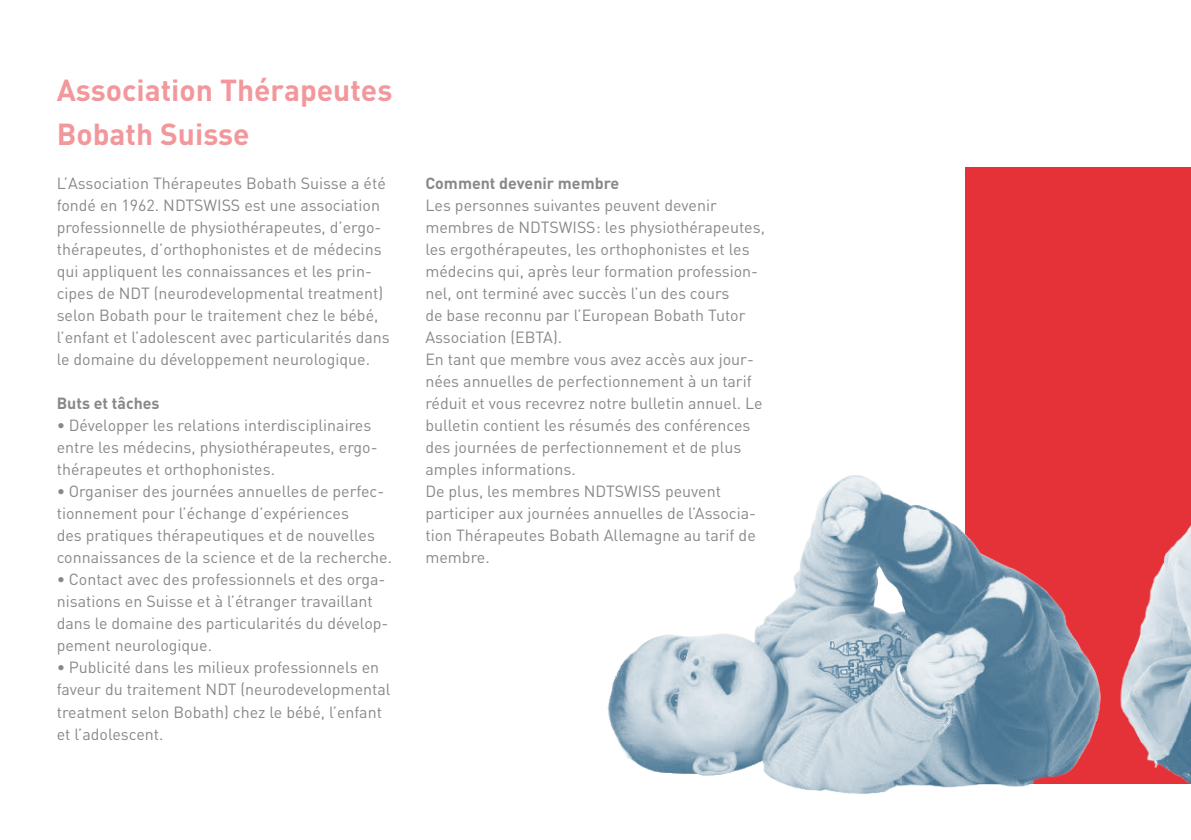
<style>
.page{position:relative;width:1191px;height:840px;background:#fff}
.page>*{position:absolute;margin:0;border:0;box-sizing:border-box;transform-origin:0 0}
.t1{font:700 30px/44px "DIN";color:#f2989c}
.t2{font:16px/22px "DIN";color:#87888a}
.t3{font:700 16px "DIN";color:#87888a}
</style>
<div class="page">
<div style="left:965px;top:167px;width:226px;height:615px;background:#e53138"></div>
<img style="left:1118px;top:525px;width:73px;height:259px">
<img style="left:607px;top:475px;width:511px;height:319px">
<h1 class="t1" style="left:57px;top:67px;width:337px">Association Thérapeutes<br>Bobath Suisse</h1>
<p class="t2" style="left:57px;top:172px;width:334px">L’Association Thérapeutes Bobath Suisse a été fondé en 1962. NDTSWISS est une association professionnelle de physiothérapeutes, d’ergo&shy;thérapeutes, d’orthophonistes et de médecins qui appliquent les connaissances et les prin&shy;cipes de NDT (neurodevelopmental treatment) selon Bobath pour le traitement chez le bébé, l’enfant et l’adolescent avec particularités dans le domaine du développement neurologique.</p>
<p class="t3" style="left:57px;top:392px;width:104px">Buts et tâches</p>
<p class="t2" style="left:57px;top:414px;width:322px">• Développer les relations interdisciplinaires entre les médecins, physiothérapeutes, ergo&shy;thérapeutes et orthophonistes.</p>
<p class="t2" style="left:57px;top:480px;width:337px">• Organiser des journées annuelles de perfec&shy;tionnement pour l’échange d’expériences<br>des pratiques thérapeutiques et de nouvelles connaissances de la science et de la recherche.</p>
<p class="t2" style="left:57px;top:568px;width:333px">• Contact avec des professionnels et des orga&shy;nisations en Suisse et à l’étranger travaillant dans le domaine des particularités du dévelop&shy;pement neurologique.</p>
<p class="t2" style="left:57px;top:656px;width:335px">• Publicité dans les milieux professionnels en faveur du traitement NDT (neurodevelopmental treatment selon Bobath) chez le bébé, l’enfant et l’adolescent.</p>
<p class="t3" style="left:425px;top:172px;width:195px">Comment devenir membre</p>
<p class="t2" style="left:425px;top:194px;width:341px">Les personnes suivantes peuvent devenir membres de NDTSWISS: les physiothérapeutes, les ergothérapeutes, les orthophonistes et les médecins qui, après leur formation profession&shy;nel, ont terminé avec succès l’un des cours<br>de base reconnu par l’European Bobath Tutor Association (EBTA).<br>En tant que membre vous avez accès aux jour&shy;nées annuelles de perfectionnement à un tarif réduit et vous recevrez notre bulletin annuel. Le bulletin contient les résumés des conférences des journées de perfectionnement et de plus amples informations.<br>De plus, les membres NDTSWISS peuvent participer aux journées annuelles de l’Associa&shy;tion Thérapeutes Bobath Allemagne au tarif de membre.</p>
</div>
